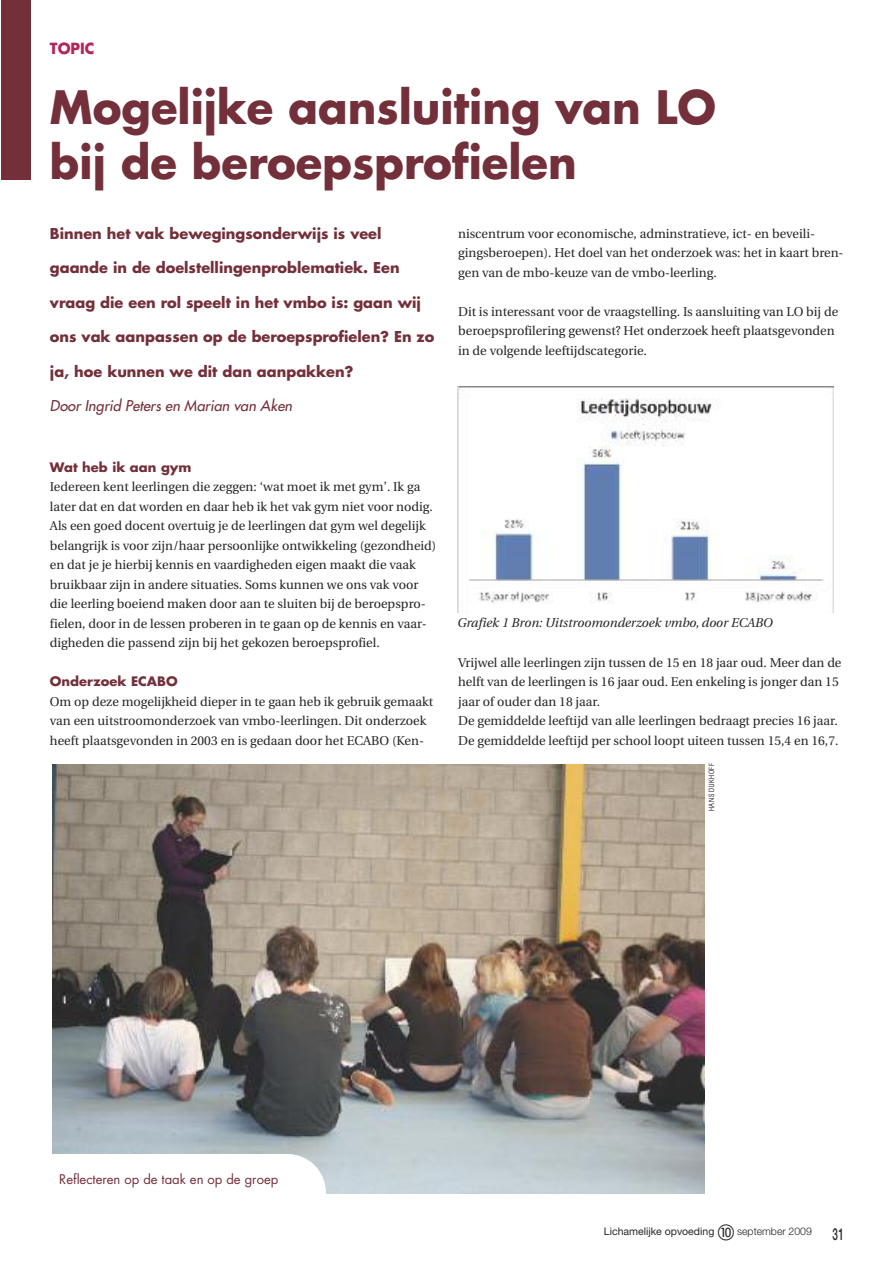
<style>
.page{position:relative;width:893px;height:1263px;background:#fff}
.page>*{position:absolute;margin:0;border:0;box-sizing:border-box;transform-origin:0 0}
.t1{font:700 44.85px/55.5px "Futura";color:#732f3a}
.t2{font:500 16.5px "Helvetica Neue";color:#272627;scale:.6 1}
.t3{font:700 15px "Futura";color:#b1265b}
.t4{font:700 14.55px "Futura";color:#732f3a}
.t5{font:italic 14.55px "Futura";letter-spacing:.005em;color:#732f3a}
.t6{font:13.05px "Futura";color:#732f3a}
.t7{font:12.75px/19.5px "Utopia";color:#272627}
.t8{font:italic 12.75px "Utopia";color:#272627}
.t9{font:700 12.75px "Futura";color:#732f3a}
.t10{font:10.5px "Helvetica Neue";color:#272627}
.t11{font:300 10.5px "Helvetica Neue";color:#272627}
.t12{font:7.5px "Imago";letter-spacing:.07em;color:#272627;scale:.8 1}
</style>
<div class="page">
<div style="left:1px;top:0;width:30px;height:180px;background:#732f3a"></div>
<img style="left:458px;top:387px;width:376px;height:226px">
<img style="left:52px;top:764px;width:652px;height:429px">
<div style="left:250px;top:1154px;width:76px;height:77px;background:#fff;border-radius:50%"></div>
<div style="left:34px;top:1154px;width:256px;height:71px;background:#fff"></div>
<p class="t3" style="left:50px;top:42px;width:46px">TOPIC</p>
<h1 class="t1" style="left:50px;top:83px;width:667px">Mogelijke aansluiting van LO bij de beroepsprofielen</h1>
<p class="t7" style="left:458px;top:225px;width:387px">niscentrum voor economische, adminstratieve, ict- en beveili&shy;gingsberoepen). Het doel van het onderzoek was: het in kaart bren&shy;gen van de mbo-keuze van de vmbo-leerling.</p>
<p class="t7" style="left:458px;top:303px;width:382px">Dit is interessant voor de vraagstelling. Is aansluiting van LO bij de beroepsprofilering gewenst? Het onderzoek heeft plaatsgevonden in de volgende leeftijdscategorie.</p>
<p class="t4" style="left:50px;top:226px;width:333px">Binnen het vak bewegingsonderwijs is veel</p>
<p class="t4" style="left:50px;top:261px;width:351px">gaande in de doelstellingenproblematiek. Een</p>
<p class="t4" style="left:50px;top:295px;width:373px">vraag die een rol speelt in het vmbo is: gaan wij</p>
<p class="t4" style="left:50px;top:330px;width:386px">ons vak aanpassen op de beroepsprofielen? En zo</p>
<p class="t4" style="left:50px;top:364px;width:305px">ja, hoe kunnen we dit dan aanpakken?</p>
<p class="t5" style="left:50px;top:398px;width:244px">Door Ingrid Peters en Marian van Aken</p>
<p class="t9" style="left:50px;top:461px;width:143px">Wat heb ik aan gym</p>
<p class="t7" style="left:50px;top:478px;width:388px">Iedereen kent leerlingen die zeggen: ‘wat moet ik met gym’. Ik ga later dat en dat worden en daar heb ik het vak gym niet voor nodig.<br>Als een goed docent overtuig je de leerlingen dat gym wel degelijk belangrijk is voor zijn/haar persoonlijke ontwikkeling (gezondheid) en dat je je hierbij kennis en vaardigheden eigen maakt die vaak bruikbaar zijn in andere situaties. Soms kunnen we ons vak voor die leerling boeiend maken door aan te sluiten bij de beroepspro&shy;fielen, door in de lessen proberen in te gaan op de kennis en vaar&shy;digheden die passend zijn bij het gekozen beroepsprofiel.</p>
<p class="t9" style="left:50px;top:676px;width:129px">Onderzoek ECABO</p>
<p class="t7" style="left:50px;top:693px;width:385px">Om op deze mogelijkheid dieper in te gaan heb ik gebruik gemaakt van een uitstroomonderzoek van vmbo-leerlingen. Dit onderzoek heeft plaatsgevonden in 2003 en is gedaan door het ECABO (Ken-</p>
<p class="t8" style="left:458px;top:617px;width:317px">Grafiek 1 Bron: Uitstroomonderzoek vmbo, door ECABO</p>
<p class="t7" style="left:458px;top:654px;width:385px">Vrijwel alle leerlingen zijn tussen de 15 en 18 jaar oud. Meer dan de helft van de leerlingen is 16 jaar oud. Een enkeling is jonger dan 15 jaar of ouder dan 18 jaar.<br>De gemiddelde leeftijd van alle leerlingen bedraagt precies 16 jaar.<br>De gemiddelde leeftijd per school loopt uiteen tussen 15,4 en 16,7.</p>
<p class="t12" style="left:708px;top:811px;width:61px;rotate:-90deg">HANS DIJKHOFF</p>
<p class="t6" style="left:59px;top:1173px;width:220px">Reflecteren op de taak en op de groep</p>
<p class="t10" style="left:604px;top:1227px;width:112px">Lichamelijke opvoeding</p>
<p class="t11" style="left:737px;top:1227px;width:76px">september 2009</p>
<p class="t2" style="left:832px;top:1228px;width:21px">31</p>
</div>
